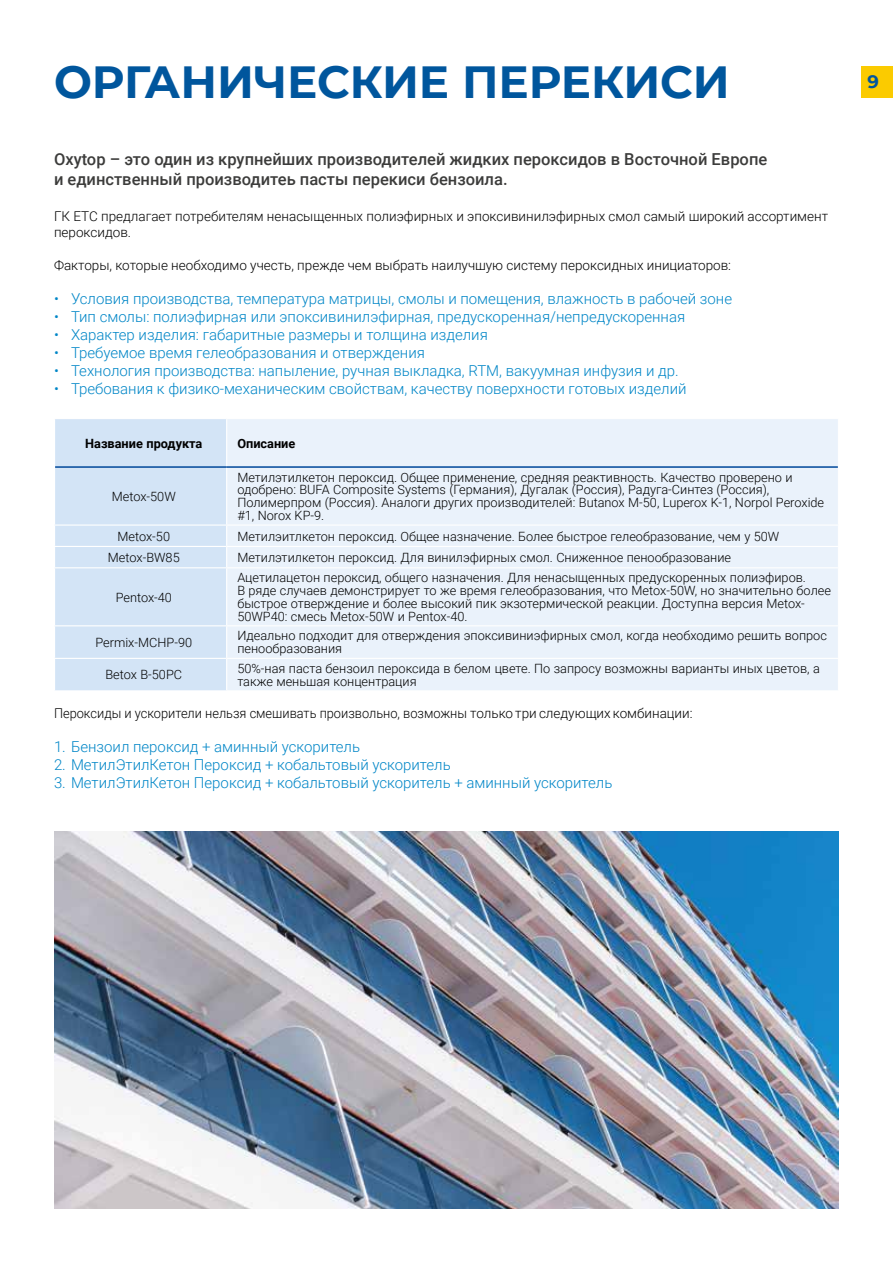
<style>
.page{position:relative;width:893px;height:1263px;background:#fff}
.page>*{position:absolute;margin:0;border:0;box-sizing:border-box;transform-origin:0 0}
.t1{font:700 45px "Montserrat";color:#00569d}
.t2{font:700 18px "Montserrat";color:#00569d}
.t3{font:500 16.5px/19.8px "Roboto";color:#3c3c3b}
.t4{font:300 15px "Roboto";color:#0086c7}
.t5{font:300 13.5px/16.2px "Roboto";color:#000}
.t6{font:300 13.5px "Roboto";color:#000;scale:.95 1}
.t7{font:300 12.75px/12.8px "Roboto";color:#000}
.t8{font:700 12.75px "Roboto";color:#000}
</style>
<div class="page">
<div style="left:861px;top:66px;width:32px;height:32px;background:#fbcb00"></div>
<div style="left:55px;top:419px;width:171px;height:271px;background:#d3e4f6"></div>
<div style="left:227px;top:419px;width:611px;height:271px;background:#eaf2fb"></div>
<hr style="left:54px;top:524px;width:173px;height:2px;background:#fff">
<hr style="left:227px;top:524px;width:612px;height:2px;background:#fff">
<hr style="left:54px;top:546px;width:173px;height:1px;background:#fff">
<hr style="left:227px;top:546px;width:612px;height:1px;background:#fff">
<hr style="left:54px;top:567px;width:173px;height:1px;background:#fff">
<hr style="left:227px;top:567px;width:612px;height:1px;background:#fff">
<hr style="left:54px;top:625px;width:173px;height:1px;background:#fff">
<hr style="left:227px;top:625px;width:612px;height:1px;background:#fff">
<hr style="left:54px;top:658px;width:173px;height:1px;background:#fff">
<hr style="left:227px;top:658px;width:612px;height:1px;background:#fff">
<hr style="left:55px;top:466px;width:172px;height:2px;background:#00489a">
<hr style="left:227px;top:466px;width:611px;height:2px;background:#00489a">
<img style="left:54px;top:831px;width:785px;height:378px">
<h1 class="t1" style="left:54px;top:49px;width:677px">ОРГАНИЧЕСКИЕ ПЕРЕКИСИ</h1>
<h2 class="t2" style="left:867px;top:69px;width:13px">9</h2>
<p class="t3" style="left:54px;top:149px;width:715px">Oxytop – это один из крупнейших производителей жидких пероксидов в Восточной Европе и единственный производитеь пасты перекиси бензоила.</p>
<p class="t5" style="left:54px;top:208px;width:776px">ГК ЕТС предлагает потребителям ненасыщенных полиэфирных и эпоксивинилэфирных смол самый широкий ассортимент пероксидов.</p>
<p class="t5" style="left:54px;top:256px;width:679px">Факторы, которые необходимо учесть, прежде чем выбрать наилучшую систему пероксидных инициаторов:</p>
<p class="t4" style="left:54px;top:288px;width:680px">• Условия производства, температура матрицы, смолы и помещения, влажность в рабочей зоне</p>
<p class="t4" style="left:54px;top:306px;width:633px">• Тип смолы: полиэфирная или эпоксивинилэфирная, предускоренная/непредускоренная</p>
<p class="t4" style="left:54px;top:324px;width:435px">• Характер изделия: габаритные размеры и толщина изделия</p>
<p class="t4" style="left:54px;top:342px;width:372px">• Требуемое время гелеобразования и отверждения</p>
<p class="t4" style="left:54px;top:360px;width:626px">• Технология производства: напыление, ручная выкладка, RTM, вакуумная инфузия и др.</p>
<p class="t4" style="left:54px;top:378px;width:634px">• Требования к физико-механическим свойствам, качеству поверхности готовых изделий</p>
<p class="t8" style="left:85px;top:434px;width:119px">Название продукта</p>
<p class="t8" style="left:237px;top:434px;width:60px">Описание</p>
<p class="t7" style="left:112px;top:489px;width:65px">Metox-50W</p>
<p class="t7" style="left:237px;top:470px;width:588px">Метилэтилкетон пероксид. Общее применение, средняя реактивность. Качество проверено и одобрено: BUFA Composite Systems (Германия), Дугалак (Россия), Радуга-Синтез (Россия), Полимерпром (Россия). Аналоги других производителей: Butanox M-50, Luperox K-1, Norpol Peroxide #1, Norox KP-9.</p>
<p class="t7" style="left:118px;top:529px;width:54px">Metox-50</p>
<p class="t7" style="left:237px;top:529px;width:544px">Метилэитлкетон пероксид. Общее назначение. Более быстрое гелеобразование, чем у 50W</p>
<p class="t7" style="left:108px;top:550px;width:73px">Metox-BW85</p>
<p class="t7" style="left:237px;top:550px;width:495px">Метилэтилкетон пероксид. Для винилэфирных смол. Сниженное пенообразование</p>
<p class="t7" style="left:116px;top:590px;width:58px">Pentox-40</p>
<p class="t7" style="left:237px;top:571px;width:595px">Ацетилацетон пероксид, общего назначения. Для ненасыщенных предускоренных полиэфиров.<br>В ряде случаев демонстрирует то же время гелеобразования, что Metox-50W, но значительно более быстрое отверждение и более высокий пик экзотермической реакции. Доступна версия Metox-50WP40: смесь Metox-50W и Pentox-40.</p>
<p class="t7" style="left:96px;top:635px;width:98px">Permix-MCHP-90</p>
<p class="t7" style="left:237px;top:629px;width:591px">Идеально подходит для отверждения эпоксивиниэфирных смол, когда необходимо решить вопрос пенообразования</p>
<p class="t7" style="left:105px;top:668px;width:78px">Betox B-50PC</p>
<p class="t7" style="left:237px;top:662px;width:584px">50%-ная паста бензоил пероксида в белом цвете. По запросу возможны варианты иных цветов, а также меньшая концентрация</p>
<p class="t6" style="left:54px;top:704px;width:674px">Пероксиды и ускорители нельзя смешивать произвольно, возможны только три следующих комбинации:</p>
<p class="t4" style="left:54px;top:736px;width:308px">1. Бензоил пероксид + аминный ускоритель</p>
<p class="t4" style="left:54px;top:754px;width:398px">2. МетилЭтилКетон Пероксид + кобальтовый ускоритель</p>
<p class="t4" style="left:54px;top:772px;width:560px">3. МетилЭтилКетон Пероксид + кобальтовый ускоритель + аминный ускоритель</p>
</div>
